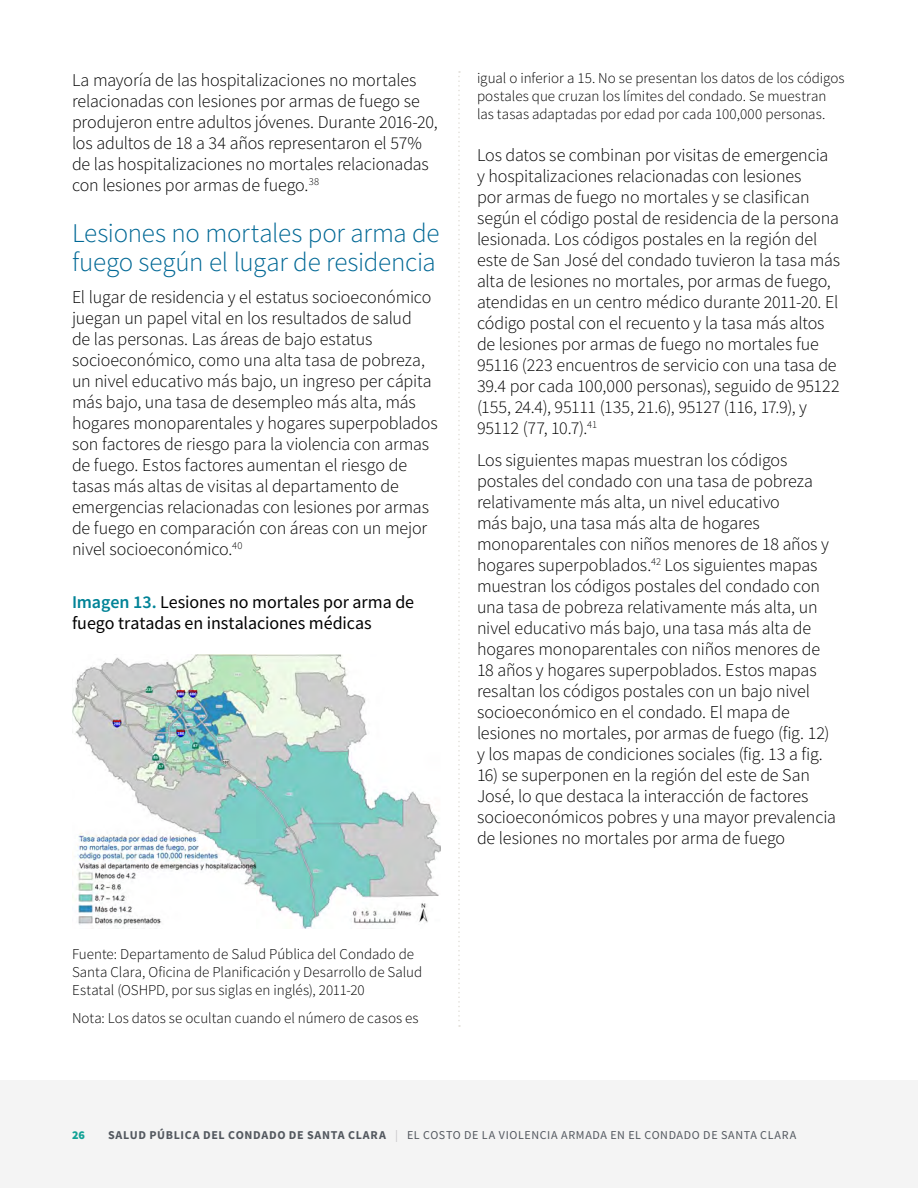
<style>
.page{position:relative;width:918px;height:1188px;background:#fff}
.page>*{position:absolute;margin:0;border:0;box-sizing:border-box;transform-origin:0 0}
.Heading_2{font:300 27px/30px "Source Sans Pro";letter-spacing:-.01em;color:#016895}
.Body_STD{font:300 18px/21px "Source Sans Pro";letter-spacing:-.01em;color:#000}
.Figure___Table_Title{font:18px/21px "Source Sans Pro";letter-spacing:-.005em;color:#000}
.Chart_Source{font:300 15px/18px "Source Sans Pro";color:#000}
.t1{font:12px "Source Sans Pro";letter-spacing:.055em;color:#53585f}
.t2{font:900 12px "Source Sans Pro";color:#12a296}
.s1{font-weight:600;color:#008397}
.s2{font-weight:700}
.s3{color:#c4c3c6}
</style>
<div class="page">
<div style="left:0;top:1080px;width:918px;height:108px;background:#f4f4f4"></div>
<img style="left:72px;top:655px;width:369px;height:274px">
<svg style="left:458px;top:71px;width:2px;height:956px"></svg>
<p class="Body_STD" style="left:72px;top:69px;width:367px">La mayoría de las hospitalizaciones no mortales relacionadas con lesiones por armas de fuego se produjeron entre adultos jóvenes. Durante 2016-20, los adultos de 18 a 34 años representaron el 57% de las hospitalizaciones no mortales relacionadas con lesiones por armas de fuego.<sup>38</sup></p>
<h2 class="Heading_2" style="left:72px;top:218px;width:369px">Lesiones no mortales por arma de fuego según el lugar de residencia</h2>
<p class="Body_STD" style="left:72px;top:287px;width:367px">El lugar de residencia y el estatus socioeconómico juegan un papel vital en los resultados de salud<br>de las personas. Las áreas de bajo estatus socioeconómico, como una alta tasa de pobreza, un nivel educativo más bajo, un ingreso per cápita más bajo, una tasa de desempleo más alta, más hogares monoparentales y hogares superpoblados son factores de riesgo para la violencia con armas de fuego. Estos factores aumentan el riesgo de tasas más altas de visitas al departamento de emergencias relacionadas con lesiones por armas de fuego en comparación con áreas con un mejor nivel socioeconómico.<sup>40</sup></p>
<h3 class="Figure___Table_Title" style="left:72px;top:591px;width:344px"><span class="s1">Imagen 13.</span> Lesiones no mortales por arma de fuego tratadas en instalaciones médicas</h3>
<p class="Chart_Source" style="left:477px;top:69px;width:369px">igual o inferior a 15. No se presentan los datos de los códigos postales que cruzan los límites del condado. Se muestran las tasas adaptadas por edad por cada 100,000 personas.</p>
<p class="Body_STD" style="left:477px;top:145px;width:365px">Los datos se combinan por visitas de emergencia y hospitalizaciones relacionadas con lesiones<br>por armas de fuego no mortales y se clasifican según el código postal de residencia de la persona lesionada. Los códigos postales en la región del este de San José del condado tuvieron la tasa más alta de lesiones no mortales, por armas de fuego, atendidas en un centro médico durante 2011-20. El código postal con el recuento y la tasa más altos de lesiones por armas de fuego no mortales fue 95116 (223 encuentros de servicio con una tasa de 39.4 por cada 100,000 personas), seguido de 95122 (155, 24.4), 95111 (135, 21.6), 95127 (116, 17.9), y 95112 (77, 10.7).<sup>41</sup></p>
<p class="Body_STD" style="left:477px;top:449px;width:354px">Los siguientes mapas muestran los códigos postales del condado con una tasa de pobreza relativamente más alta, un nivel educativo<br>más bajo, una tasa más alta de hogares monoparentales con niños menores de 18 años y hogares superpoblados.<sup>42</sup> Los siguientes mapas muestran los códigos postales del condado con una tasa de pobreza relativamente más alta, un nivel educativo más bajo, una tasa más alta de hogares monoparentales con niños menores de 18 años y hogares superpoblados. Estos mapas resaltan los códigos postales con un bajo nivel socioeconómico en el condado. El mapa de lesiones no mortales, por armas de fuego (fig. 12) y los mapas de condiciones sociales (fig. 13 a fig.</p>
<p class="Body_STD" style="left:477px;top:764px;width:360px">16) se superponen en la región del este de San José, lo que destaca la interacción de factores socioeconómicos pobres y una mayor prevalencia de lesiones no mortales por arma de fuego</p>
<p class="Chart_Source" style="left:72px;top:945px;width:352px">Fuente: Departamento de Salud Pública del Condado de<br>Santa Clara, Oficina de Planificación y Desarrollo de Salud<br>Estatal (OSHPD, por sus siglas en inglés), 2011-20</p>
<p class="Chart_Source" style="left:72px;top:1009px;width:348px">Nota: Los datos se ocultan cuando el número de casos es</p>
<p class="t2" style="left:72px;top:1126px;width:15px">26</p>
<p class="t1" style="left:108px;top:1127px;width:690px"><span class="s2">SALUD PÚBLICA DEL CONDADO DE SANTA CLARA</span> <span class="s3">|</span> EL COSTO DE LA VIOLENCIA ARMADA EN EL CONDADO DE SANTA CLARA</p>
</div>
